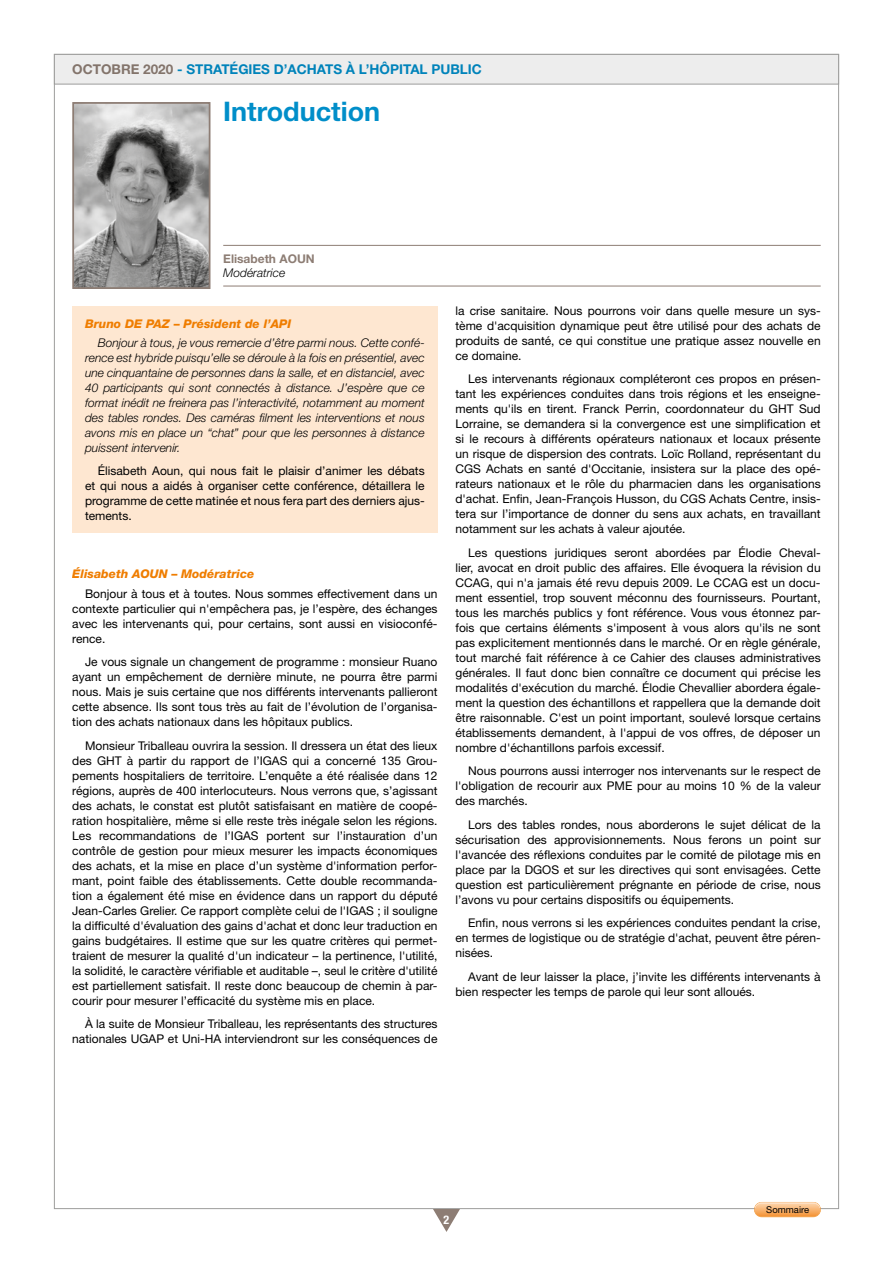
<style>
.page{position:relative;width:893px;height:1263px;background:#fff}
.page>*{position:absolute;margin:0;border:0;box-sizing:border-box;transform-origin:0 0}
.t1{font:700 27px "Helvetica Neue LT Std";color:#008ec9}
.t2{font:700 13.5px "Helvetica Neue LT Std";color:#008ec9}
.t3{font:12px/15px "Helvetica Neue LT Std";color:#000;text-align:justify}
.t4{font:italic 300 12px/15px "Helvetica Neue LT Std";color:#000;text-align:justify}
.t5{font:italic 800 12px "Helvetica Neue LT Std";color:#ef7d00}
.t6{font:700 12px "Helvetica Neue LT Std";color:#8d7d74}
.t7{font:700 condensed 12px "Helvetica Neue";color:#fff}
.t8{font:9.45px "Helvetica Neue LT Std";color:#000}
.s1{color:#8d7d74}
</style>
<div class="page">
<div style="left:54px;top:54px;width:785px;height:30px;background:#ededed;border:1px solid #9d9d9c"></div>
<svg style="left:433px;top:1209px;width:27px;height:23px"></svg>
<hr style="left:223px;top:245px;width:598px;height:1px;background:#8d7d74">
<hr style="left:223px;top:286px;width:598px;height:1px;background:#8d7d74">
<div style="left:72px;top:306px;width:365px;height:227px;background:#fee7d1"></div>
<img style="left:75px;top:105px;width:132px;height:181px">
<div style="left:72px;top:102px;width:138px;height:187px;border:2px solid #8d7d74"></div>
<svg style="left:754px;top:1202px;width:67px;height:15px"></svg>
<p class="t2" style="left:72px;top:61px;width:411px"><span class="s1">OCTOBRE 2020</span> - STRATÉGIES D’ACHATS À L’HÔPITAL PUBLIC</p>
<h1 class="t1" style="left:223px;top:95px;width:158px">Introduction</h1>
<p class="t6" style="left:223px;top:251px;width:93px">Elisabeth AOUN</p>
<p class="t4" style="left:223px;top:265px;width:64px">Modératrice</p>
<p class="t5" style="left:85px;top:316px;width:208px">Bruno DE PAZ – Président de l’API</p>
<p class="t4" style="left:85px;top:335px;width:341px;text-indent:13px">Bonjour à tous, je vous remercie d’être parmi nous. Cette confé&shy;rence est hybride puisqu’elle se déroule à la fois en présentiel, avec une cinquantaine de personnes dans la salle, et en distanciel, avec 40 participants qui sont connectés à distance. J’espère que ce format inédit ne freinera pas l’interactivité, notamment au moment des tables rondes. Des caméras filment les interventions et nous avons mis en place un “chat” pour que les personnes à distance puissent intervenir.</p>
<p class="t3" style="left:85px;top:463px;width:341px;text-indent:13px">Élisabeth Aoun, qui nous fait le plaisir d’animer les débats et qui nous a aidés à organiser cette conférence, détaillera le programme de cette matinée et nous fera part des derniers ajus&shy;tements.</p>
<p class="t5" style="left:72px;top:567px;width:184px">Élisabeth AOUN – Modératrice</p>
<p class="t3" style="left:72px;top:586px;width:367px;text-indent:13px">Bonjour à tous et à toutes. Nous sommes effectivement dans un contexte particulier qui n'empêchera pas, je l’espère, des échanges avec les intervenants qui, pour certains, sont aussi en visioconfé&shy;rence.</p>
<p class="t3" style="left:72px;top:654px;width:367px;text-indent:13px">Je vous signale un changement de programme : monsieur Ruano ayant un empêchement de dernière minute, ne pourra être parmi nous. Mais je suis certaine que nos différents intervenants pallieront cette absence. Ils sont tous très au fait de l’évolution de l’organisa&shy;tion des achats nationaux dans les hôpitaux publics.</p>
<p class="t3" style="left:72px;top:738px;width:367px;text-indent:13px">Monsieur Triballeau ouvrira la session. Il dressera un état des lieux des GHT à partir du rapport de l’IGAS qui a concerné 135 Grou&shy;pements hospitaliers de territoire. L’enquête a été réalisée dans 12 régions, auprès de 400 interlocuteurs. Nous verrons que, s’agissant des achats, le constat est plutôt satisfaisant en matière de coopé&shy;ration hospitalière, même si elle reste très inégale selon les régions.<br>Les recommandations de l’IGAS portent sur l’instauration d’un contrôle de gestion pour mieux mesurer les impacts économiques des achats, et la mise en place d’un système d'information perfor&shy;mant, point faible des établissements. Cette double recommanda&shy;tion a également été mise en évidence dans un rapport du député Jean-Carles Grelier. Ce rapport complète celui de l'IGAS ; il souligne la difficulté d'évaluation des gains d'achat et donc leur traduction en gains budgétaires. Il estime que sur les quatre critères qui permet&shy;traient de mesurer la qualité d'un indicateur – la pertinence, l'utilité, la solidité, le caractère vérifiable et auditable –, seul le critère d'utilité est partiellement satisfait. Il reste donc beaucoup de chemin à par&shy;courir pour mesurer l’efficacité du système mis en place.</p>
<p class="t3" style="left:72px;top:1016px;width:367px;text-align:right">À la suite de Monsieur Triballeau, les représentants des structures nationales UGAP et Uni-HA interviendront sur les conséquences de</p>
<p class="t3" style="left:455px;top:303px;width:367px">la crise sanitaire. Nous pourrons voir dans quelle mesure un sys&shy;tème d'acquisition dynamique peut être utilisé pour des achats de produits de santé, ce qui constitue une pratique assez nouvelle en ce domaine.</p>
<p class="t3" style="left:455px;top:371px;width:367px;text-indent:13px">Les intervenants régionaux compléteront ces propos en présen&shy;tant les expériences conduites dans trois régions et les enseigne&shy;ments qu'ils en tirent. Franck Perrin, coordonnateur du GHT Sud Lorraine, se demandera si la convergence est une simplification et si le recours à différents opérateurs nationaux et locaux présente un risque de dispersion des contrats. Loïc Rolland, représentant du CGS Achats en santé d'Occitanie, insistera sur la place des opé&shy;rateurs nationaux et le rôle du pharmacien dans les organisations d'achat. Enfin, Jean-François Husson, du CGS Achats Centre, insis&shy;tera sur l’importance de donner du sens aux achats, en travaillant notamment sur les achats à valeur ajoutée.</p>
<p class="t3" style="left:455px;top:545px;width:367px;text-indent:13px">Les questions juridiques seront abordées par Élodie Cheval&shy;lier, avocat en droit public des affaires. Elle évoquera la révision du CCAG, qui n'a jamais été revu depuis 2009. Le CCAG est un docu&shy;ment essentiel, trop souvent méconnu des fournisseurs. Pourtant, tous les marchés publics y font référence. Vous vous étonnez par&shy;fois que certains éléments s'imposent à vous alors qu'ils ne sont pas explicitement mentionnés dans le marché. Or en règle générale, tout marché fait référence à ce Cahier des clauses administratives générales. Il faut donc bien connaître ce document qui précise les modalités d'exécution du marché. Élodie Chevallier abordera égale&shy;ment la question des échantillons et rappellera que la demande doit être raisonnable. C'est un point important, soulevé lorsque certains établissements demandent, à l'appui de vos offres, de déposer un nombre d'échantillons parfois excessif.</p>
<p class="t3" style="left:455px;top:763px;width:367px;text-indent:13px">Nous pourrons aussi interroger nos intervenants sur le respect de l'obligation de recourir aux PME pour au moins 10 % de la valeur des marchés.</p>
<p class="t3" style="left:455px;top:817px;width:367px;text-indent:13px">Lors des tables rondes, nous aborderons le sujet délicat de la sécurisation des approvisionnements. Nous ferons un point sur l'avancée des réflexions conduites par le comité de pilotage mis en place par la DGOS et sur les directives qui sont envisagées. Cette question est particulièrement prégnante en période de crise, nous l’avons vu pour certains dispositifs ou équipements.</p>
<p class="t3" style="left:455px;top:915px;width:367px;text-indent:13px">Enfin, nous verrons si les expériences conduites pendant la crise, en termes de logistique ou de stratégie d'achat, peuvent être péren&shy;nisées.</p>
<p class="t3" style="left:455px;top:969px;width:367px;text-indent:13px">Avant de leur laisser la place, j’invite les différents intervenants à bien respecter les temps de parole qui leur sont alloués.</p>
<p class="t8" style="left:766px;top:1204px;width:44px">Sommaire</p>
<p class="t7" style="left:443px;top:1209px;width:7px">2</p>
</div>
